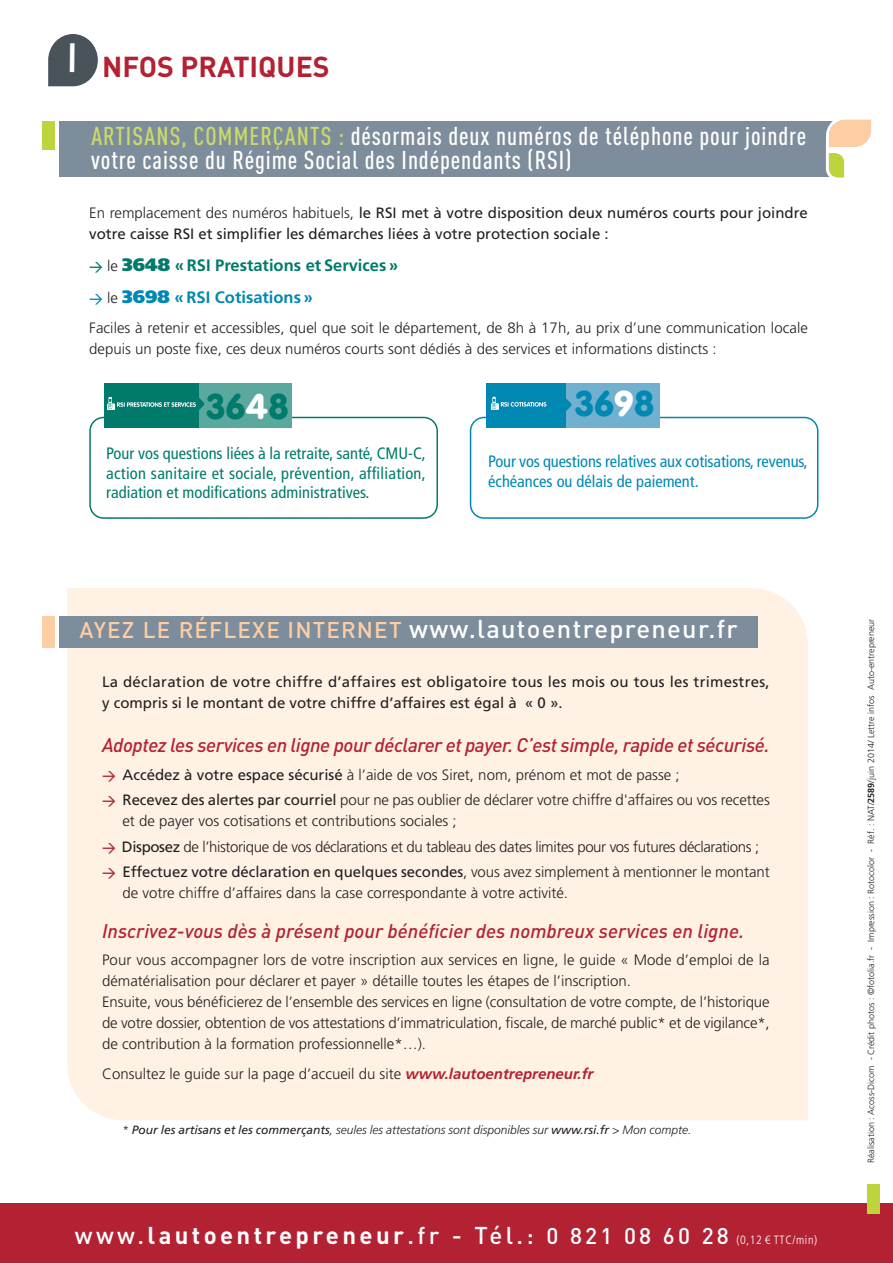
<style>
.page{position:relative;width:893px;height:1263px;background:#fff}
.page>*{position:absolute;margin:0;border:0;box-sizing:border-box;transform-origin:0 0}
.t1{font:900 35.1px "VAG Rounded";color:#007a6a}
.t2{font:900 35.1px "VAG Rounded";color:#0088b2}
.t3{font:700 28.5px "DINOT";color:#b32233}
.t4{font:500 condensed 25.5px/24px "DINOT";letter-spacing:.035em;color:#fff}
.t5{font:500 25.5px "DINOT";letter-spacing:.05em;color:#fff}
.t6{font:700 24px "DINOT";letter-spacing:.14em;color:#fff}
.t7{font:italic 500 19.5px "DINOT";letter-spacing:-.02em;color:#b32233}
.t8{font:italic 500 19.5px "DINOT";color:#b32233}
.t9{font:condensed 16.5px/19.5px "Frutiger LT Std";color:#007a6a;text-align:justify}
.t10{font:condensed 16.5px/19.5px "Frutiger LT Std";letter-spacing:-.01em;color:#0088b2}
.t11{font:700 16.5px/32.2px "Frutiger LT Std";color:#007a6a}
.t12{font:300 15px/21px "Frutiger LT Std";color:#231f20}
.t13{font:300 15px/25.2px "Frutiger LT Std";letter-spacing:-.025em;color:#231f20}
.t14{font:15px/21px "Frutiger LT Std";color:#231f20}
.t15{font:15px/21px "Frutiger LT Std";letter-spacing:.02em;color:#231f20}
.t16{font:italic 300 12px "Frutiger";color:#231f20}
.t17{font:300 9px "Frutiger LT Std";color:#231f20}
.s1{color:#cadb68}
.s2{font-weight:300}
.s3{font-family:"DIN";font-weight:500;font-size:13.5px}
.s4{font-weight:300;font-size:15px;color:#231f20}
.s5{font-weight:900;font-size:18px}
.s6{font-family:"DIN";font-weight:500;font-size:13.5px;color:#0088b2}
.s7{font-weight:900;font-size:18px;color:#0088b2}
.s8{color:#0088b2}
.s9{color:#fff}
.s10{font-family:"DIN";font-size:22.5px;color:#fdcea3}
.s11{font-family:"DIN";font-weight:500;font-size:13.5px;color:#b32233}
.s12{font-weight:400}
.s13{font-weight:700;font-style:italic;color:#b32233}
.s14{font-weight:500}
.s15{font-weight:500;font-size:22.5px}
.s16{font-family:"Frutiger LT Std";font-weight:300;font-stretch:condensed;font-size:12px}
.s17{font-weight:700}
</style>
<div class="page">
<div style="left:0;top:1203px;width:893px;height:60px;background:#b32233"></div>
<div style="left:867px;top:1184px;width:13px;height:30px;background:#bed43d"></div>
<div style="left:43px;top:121px;width:12px;height:29px;background:#bed43d"></div>
<div style="left:43px;top:616px;width:12px;height:32px;background:#fdcea3"></div>
<div style="left:59px;top:121px;width:774px;height:55px;background:#7e8d9b"></div>
<svg style="left:826px;top:119px;width:45px;height:59px"></svg>
<div style="left:67px;top:588px;width:741px;height:532px;background:#fff1e3"></div>
<div style="left:59px;top:616px;width:699px;height:32px;background:#7e8d9b"></div>
<div style="left:104px;top:383px;width:188px;height:44px;background:#5ba89f"></div>
<div style="left:104px;top:383px;width:95px;height:44px;background:#007a6a"></div>
<svg style="left:89px;top:396px;width:349px;height:123px"></svg>
<div style="left:486px;top:383px;width:173px;height:44px;background:#71b0ce"></div>
<div style="left:486px;top:383px;width:80px;height:44px;background:#0088b2"></div>
<svg style="left:470px;top:395px;width:348px;height:124px"></svg>
<svg style="left:48px;top:34px;width:50px;height:52px;background:#666f75"></svg>
<h2 class="t3" style="left:102px;top:50px;width:229px">NFOS PRATIQUES</h2>
<h3 class="t4" style="left:91px;top:127px;width:716px"><span class="s1">ARTISANS, COMMERÇANTS :</span> désormais deux numéros de téléphone pour joindre votre caisse du Régime Social des Indépendants (RSI)</h3>
<p class="t14" style="left:89px;top:203px;width:720px"><span class="s2">En remplacement des numéros habituels,</span> le RSI met à votre disposition deux numéros courts pour joindre votre caisse RSI et simplifier les démarches liées à votre protection sociale :</p>
<p class="t11" style="left:89px;top:250px;width:311px"><span class="s3">&gt;</span> <span class="s4">le</span> <span class="s5">3648</span> « RSI Prestations et Services » <span class="s6">&gt;</span> <span class="s4">le</span> <span class="s7">3698</span> <span class="s8">« RSI Cotisations »</span></p>
<p class="t12" style="left:89px;top:318px;width:720px">Faciles à retenir et accessibles, quel que soit le département, de 8h à 17h, au prix d’une communication locale depuis un poste fixe, ces deux numéros courts sont dédiés à des services et informations distincts :</p>
<h1 class="t1" style="left:207px;top:391px;width:83px">36<span class="s9">4</span>8</h1>
<p class="t9" style="left:106px;top:444px;width:321px">Pour vos questions liées à la retraite, santé, CMU-C, action sanitaire et sociale, prévention, affiliation, radiation et modifications administratives.</p>
<h1 class="t2" style="left:575px;top:388px;width:80px">36<span class="s9">9</span>8</h1>
<p class="t10" style="left:488px;top:452px;width:321px">Pour vos questions relatives aux cotisations, revenus, échéances ou délais de paiement.</p>
<h3 class="t5" style="left:79px;top:615px;width:660px"><span class="s10">AYEZ LE RÉFLEXE INTERNET</span> www.lautoentrepreneur.fr</h3>
<p class="t15" style="left:102px;top:673px;width:669px">La déclaration de votre chiffre d’affaires est obligatoire tous les mois ou tous les trimestres, y compris si le montant de votre chiffre d’affaires est égal à « 0 ».</p>
<h3 class="t7" style="left:102px;top:738px;width:669px">Adoptez les services en ligne pour déclarer et payer. C’est simple, rapide et sécurisé.</h3>
<p class="t12" style="left:102px;top:763px;width:669px;line-height:25.2px"><span class="s11">&gt;</span> <span class="s12">Accédez à votre espace sécurisé</span> à l’aide de vos Siret, nom, prénom et mot de passe ;<br><span class="s11">&gt;</span> <span class="s12">Recevez des alertes par courriel</span> pour ne pas oublier de déclarer votre chiffre d'affaires ou vos recettes</p>
<p class="t13" style="left:102px;top:810px;width:669px;text-indent:20px">et de payer vos cotisations et contributions sociales ;<br><span class="s11">&gt;</span> <span class="s12">Disposez</span> de l’historique de vos déclarations et du tableau des dates limites pour vos futures déclarations ; <span class="s11">&gt;</span> <span class="s12">Effectuez votre déclaration en quelques secondes</span>, vous avez simplement à mentionner le montant</p>
<p class="t12" style="left:122px;top:883px;width:447px">de votre chiffre d’affaires dans la case correspondante à votre activité.</p>
<h3 class="t8" style="left:102px;top:924px;width:644px">Inscrivez-vous dès à présent pour bénéficier des nombreux services en ligne.</h3>
<p class="t12" style="left:102px;top:951px;width:669px">Pour vous accompagner lors de votre inscription aux services en ligne, le guide « Mode d’emploi de la dématérialisation pour déclarer et payer » détaille toutes les étapes de l’inscription.<br>Ensuite, vous bénéficierez de l’ensemble des services en ligne (consultation de votre compte, de l’historique de votre dossier, obtention de vos attestations d’immatriculation, fiscale, de marché public* et de vigilance*, de contribution à la formation professionnelle*…).</p>
<p class="t12" style="left:102px;top:1064px;width:493px">Consultez le guide sur la page d’accueil du site <span class="s13">www.lautoentrepreneur.fr</span></p>
<p class="t16" style="left:122px;top:1125px;width:571px">* <span class="s12">Pour les artisans et les commerçants</span>, seules les attestations sont disponibles sur <span class="s12">www.rsi.fr</span> &gt; Mon compte.</p>
<h3 class="t6" style="left:75px;top:1221px;width:744px"><span class="s14">www.</span>lautoentrepreneur<span class="s14">.fr - Tél.:</span> <span class="s15">0 821 08 60 28</span> <span class="s16">(0,12€ TTC/min)</span></h3>
<p class="t17" style="left:867px;top:1163px;width:546px;rotate:-90deg">Réalisation : Acoss-Dicom - Crédit photos : ©fotolia.fr - Impression : Rotocolor - Réf. : NAT/<span class="s17">2589</span>/juin 2014/ Lettre infos Auto-entrepreneur</p>
</div>
